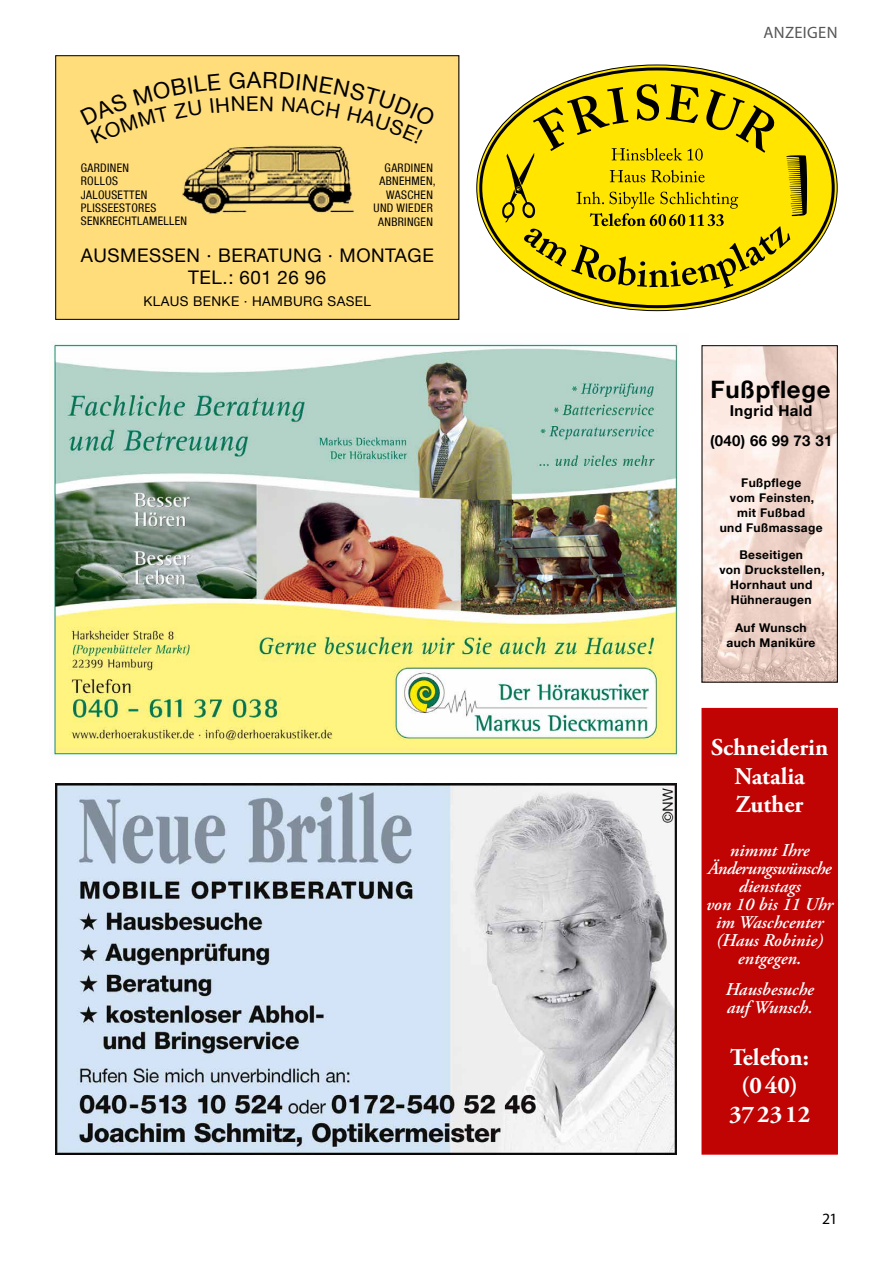
<style>
.page{position:relative;width:893px;height:1263px;background:#fff}
.page>*{position:absolute;margin:0;border:0;box-sizing:border-box;transform-origin:0 0}
.t1{font:700 24px/28.5px "Adobe Garamond Pro";color:#fff;text-align:center}
.t2{font:700 24px "Helvetica Neue LT Com";letter-spacing:.03em;color:#000}
.t3{font:18.75px/22.5px "Helvetica Neue LT Com";letter-spacing:.03em;color:#000;text-align:center}
.t4{font:italic 600 18px/18px "Adobe Garamond Pro";color:#fff;text-align:center}
.t5{font:16.5px "Myriad Pro";letter-spacing:.02em;color:#565655}
.t6{font:15.75px "Myriad Pro";color:#000}
.t7{font:700 15px/30.5px "Helvetica Neue LT Com";letter-spacing:.03em;color:#000;text-align:center}
.t8{font:13.5px "Helvetica Neue LT Com";letter-spacing:.03em;color:#000}
.t9{font:700 12px/15px "Helvetica Neue LT Com";letter-spacing:.03em;color:#000;text-align:center}
.t10{font:condensed 11.85px/13.5px "Helvetica Neue LT Com";letter-spacing:.03em;color:#000}
</style>
<div class="page">
<img style="left:51px;top:342px;width:628px;height:415px">
<img style="left:55px;top:783px;width:621px;height:371px">
<img style="left:57px;top:57px;width:400px;height:261px">
<div style="left:55px;top:55px;width:404px;height:265px;border:1px solid #000"></div>
<svg style="left:477px;top:65px;width:360px;height:246px;background:#c8b400"></svg>
<svg style="left:502px;top:84px;width:305px;height:204px;background:#dac50d"></svg>
<img style="left:704px;top:347px;width:132px;height:333px">
<div style="left:702px;top:345px;width:136px;height:337px;border:1px solid #000"></div>
<div style="left:702px;top:708px;width:135px;height:446px;background:#c00303"></div>
<div style="left:702px;top:708px;width:136px;height:446px;border:1px solid #d10007"></div>
<div style="left:80px;top:72px;width:356px;height:72px;background:#ffdd7b"></div>
<p class="t10" style="left:81px;top:161px;width:108px">GARDINEN<br>ROLLOS<br>JALOUSETTEN<br>PLISSEESTORES<br>SENKRECHTLAMELLEN</p>
<p class="t10" style="left:374px;top:161px;width:64px;text-align:right">GARDINEN<br>ABNEHMEN,<br>WASCHEN<br>UND WIEDER<br>ANBRINGEN</p>
<h2 class="t3" style="left:81px;top:243px;width:355px">AUSMESSEN · BERATUNG · MONTAGE<br>TEL.: 601 26 96</h2>
<p class="t8" style="left:143px;top:293px;width:229px">KLAUS BENKE · HAMBURG SASEL</p>
<h3 class="t5" style="left:763px;top:22px;width:76px">ANZEIGEN</h3>
<h1 class="t2" style="left:711px;top:374px;width:121px">Fußpflege</h1>
<p class="t7" style="left:710px;top:395px;width:124px">Ingrid Hald<br>(040) 66 99 73 31</p>
<p class="t9" style="left:720px;top:475px;width:104px">Fußpflege<br>vom Feinsten, mit Fußbad<br>und Fußmassage</p>
<p class="t9" style="left:719px;top:547px;width:107px">Beseitigen<br>von Druckstellen,<br>Hornhaut und<br>Hühneraugen</p>
<p class="t9" style="left:726px;top:620px;width:90px">Auf Wunsch auch Maniküre</p>
<h1 class="t1" style="left:711px;top:734px;width:119px">Schneiderin<br>Natalia<br>Zuther</h1>
<h3 class="t4" style="left:706px;top:842px;width:129px">nimmt Ihre<br>Änderungswünsche dienstags<br>von 10 bis 11 Uhr im Waschcenter (Haus Robinie) entgegen.</h3>
<h3 class="t4" style="left:725px;top:981px;width:90px;text-align:left">Hausbesuche auf Wunsch.</h3>
<h1 class="t1" style="left:729px;top:1043px;width:82px">Telefon: (0 40)<br>37 23 12</h1>
<h3 class="t6" style="left:822px;top:1209px;width:17px">21</h3>
</div>
